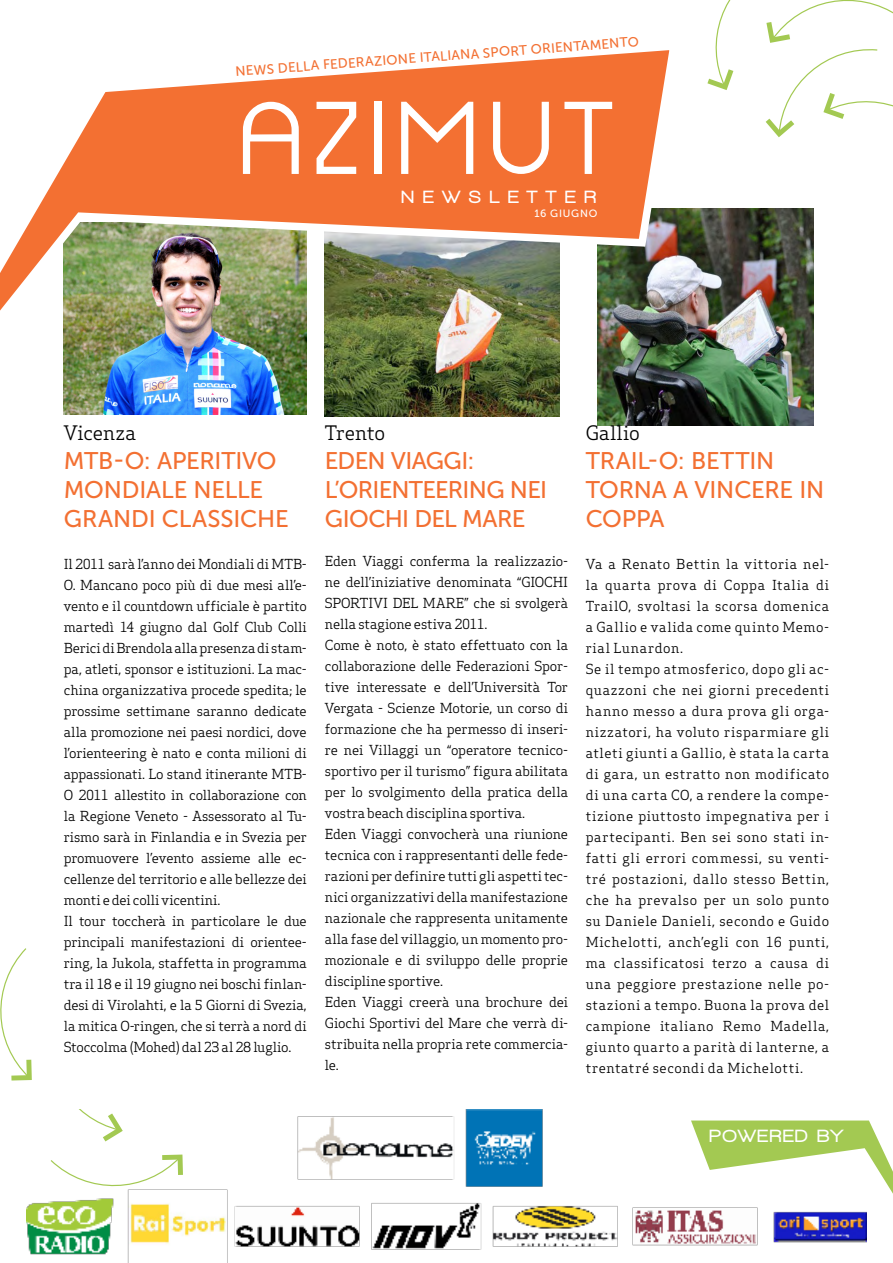
<style>
.page{position:relative;width:893px;height:1263px;background:#fff}
.page>*{position:absolute;margin:0;border:0;box-sizing:border-box;transform-origin:0 0}
.t1{font:24px/28.8px "Museo Sans 500";letter-spacing:-.01em;color:#f37032}
.t2{font:24px/28.8px "Museo Sans 500";letter-spacing:-.03em;color:#f37032}
.t3{font:19.5px "Apex Serif";letter-spacing:-.01em;color:#000}
.t4{font:900 18.15px "Walkway";letter-spacing:.5em;color:#fff}
.t5{font:900 18.15px "Walkway";letter-spacing:.1em;color:#fff}
.t6{font:13.5px/21px "Apex Serif";color:#000}
.t7{font:13.5px/21px "Apex Serif";letter-spacing:.04em;color:#000}
.t8{font:13.5px "Museo Sans 500";color:#f37032}
.t9{font:10.5px "Museo Sans 500";letter-spacing:.07em;color:#fff}
</style>
<div class="page">
<svg style="left:0;top:948px;width:32px;height:133px"></svg>
<img style="left:64px;top:408px;width:243px;height:7px">
<img style="left:325px;top:408px;width:234px;height:9px">
<img style="left:597px;top:208px;width:217px;height:218px">
<svg style="left:866px;top:1120px;width:27px;height:74px"></svg>
<img style="left:0;top:50px;width:682px;height:358px">
<svg style="left:243px;top:102px;width:56px;height:72px"></svg>
<svg style="left:317px;top:102px;width:39px;height:72px"></svg>
<div style="left:374px;top:102px;width:7px;height:72px;background:#fff"></div>
<svg style="left:401px;top:102px;width:72px;height:72px"></svg>
<svg style="left:493px;top:102px;width:56px;height:72px"></svg>
<svg style="left:564px;top:102px;width:48px;height:72px"></svg>
<svg style="left:707px;top:0;width:186px;height:138px"></svg>
<img style="left:27px;top:1109px;width:839px;height:154px">
<p class="t8" style="left:235px;top:63px;width:406px;rotate:-4deg">NEWS DELLA FEDERAZIONE ITALIANA SPORT ORIENTAMENTO</p>
<h3 class="t4" style="left:402px;top:187px;width:196px">NEWSLETTER</h3>
<p class="t9" style="left:535px;top:208px;width:64px">16 GIUGNO</p>
<h2 class="t3" style="left:64px;top:421px;width:74px">Vicenza</h2>
<h1 class="t1" style="left:64px;top:446px;width:227px">MTB-O: APERITIVO<br>MONDIALE NELLE<br>GRANDI CLASSICHE</h1>
<p class="t6" style="left:64px;top:553px;width:245px">Il 2011 sarà l’anno dei Mondiali di MTB-O. Mancano poco più di due mesi all’e&shy;vento e il countdown ufficiale è partito martedì 14 giugno dal Golf Club Colli Berici di Brendola alla presenza di stam&shy;pa, atleti, sponsor e istituzioni. La mac&shy;china organizzativa procede spedita; le prossime settimane saranno dedicate alla promozione nei paesi nordici, dove l’orienteering è nato e conta milioni di appassionati. Lo stand itinerante MTB-O 2011 allestito in collaborazione con la Regione Veneto - Assessorato al Tu&shy;rismo sarà in Finlandia e in Svezia per promuovere l’evento assieme alle ec&shy;cellenze del territorio e alle bellezze dei monti e dei colli vicentini.<br>Il tour toccherà in particolare le due principali manifestazioni di orientee&shy;ring, la Jukola, staffetta in programma tra il 18 e il 19 giugno nei boschi finlan&shy;desi di Virolahti, e la 5 Giorni di Svezia, la mitica O-ringen, che si terrà a nord di Stoccolma (Mohed) dal 23 al 28 luglio.</p>
<h2 class="t3" style="left:325px;top:421px;width:62px">Trento</h2>
<h1 class="t2" style="left:325px;top:446px;width:224px">EDEN VIAGGI:<br>L’ORIENTEERING NEI<br>GIOCHI DEL MARE</h1>
<p class="t6" style="left:325px;top:550px;width:245px">Eden Viaggi conferma la realizzazio&shy;ne dell’iniziative denominata “GIOCHI SPORTIVI DEL MARE” che si svolgerà nella stagione estiva 2011.<br>Come è noto, è stato effettuato con la collaborazione delle Federazioni Spor&shy;tive interessate e dell’Università Tor Vergata - Scienze Motorie, un corso di formazione che ha permesso di inseri&shy;re nei Villaggi un “operatore tecnico&shy;sportivo per il turismo” figura abilitata per lo svolgimento della pratica della vostra beach disciplina sportiva.<br>Eden Viaggi convocherà una riunione tecnica con i rappresentanti delle fede&shy;razioni per definire tutti gli aspetti tec&shy;nici organizzativi della manifestazione nazionale che rappresenta unitamente alla fase del villaggio, un momento pro&shy;mozionale e di sviluppo delle proprie discipline sportive.<br>Eden Viaggi creerà una brochure dei Giochi Sportivi del Mare che verrà di&shy;stribuita nella propria rete commercia&shy;le.</p>
<h2 class="t3" style="left:586px;top:421px;width:56px">Gallio</h2>
<h1 class="t1" style="left:586px;top:446px;width:240px">TRAIL-O: BETTIN<br>TORNA A VINCERE IN<br>COPPA</h1>
<p class="t7" style="left:586px;top:553px;width:245px">Va a Renato Bettin la vittoria nel&shy;la quarta prova di Coppa Italia di TrailO, svoltasi la scorsa domenica a Gallio e valida come quinto Memo&shy;rial Lunardon.<br>Se il tempo atmosferico, dopo gli ac&shy;quazzoni che nei giorni precedenti hanno messo a dura prova gli orga&shy;nizzatori, ha voluto risparmiare gli atleti giunti a Gallio, è stata la carta di gara, un estratto non modificato di una carta CO, a rendere la compe&shy;tizione piuttosto impegnativa per i partecipanti. Ben sei sono stati in&shy;fatti gli errori commessi, su venti&shy;tré postazioni, dallo stesso Bettin, che ha prevalso per un solo punto su Daniele Danieli, secondo e Guido Michelotti, anch’egli con 16 punti, ma classificatosi terzo a causa di una peggiore prestazione nelle po&shy;stazioni a tempo. Buona la prova del campione italiano Remo Madella, giunto quarto a parità di lanterne, a trentatré secondi da Michelotti.</p>
<h3 class="t5" style="left:710px;top:1126px;width:134px">POWERED BY</h3>
</div>
